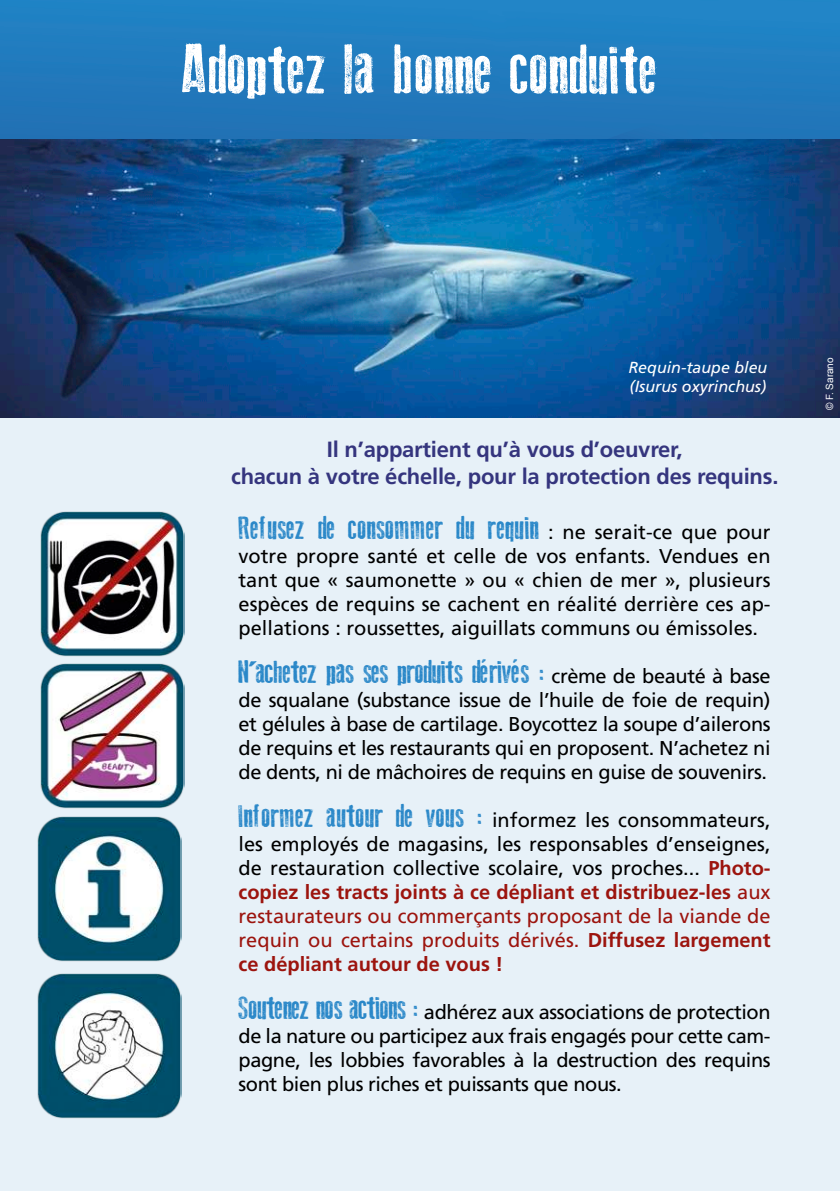
<style>
.page{position:relative;width:840px;height:1191px;background:#fff}
.page>*{position:absolute;margin:0;border:0;box-sizing:border-box;transform-origin:0 0}
.t1{font:68px "Old Press";color:#fff}
.t2{font:32px "Old Press";letter-spacing:-.02em;color:#2987c8}
.t3{font:32px "Old Press";color:#2987c8}
.t4{font:700 22px/26.4px "Frutiger";letter-spacing:-.01em;color:#35357e;text-align:center}
.t5{font:20px/24px "Frutiger";letter-spacing:-.01em;color:#000;text-align:justify}
.t6{font:italic 16px/19.2px "Frutiger";color:#fff}
.t7{font:10px "Arial";color:#fff}
.s1{font-family:"Frutiger";font-size:20px;color:#000}
.s2{font-family:"Old Press";font-size:32px;color:#2987c8}
.s3{font-weight:700;color:#9c140e}
.s4{color:#9c140e}
</style>
<div class="page">
<div style="left:0;top:72px;width:839px;height:1119px;background:#e7f1f8"></div>
<img style="left:0;top:138px;width:839px;height:279px">
<img style="left:0;top:0;width:839px;height:138px">
<img style="left:40px;top:511px;width:144px;height:146px">
<img style="left:40px;top:663px;width:144px;height:146px">
<img style="left:37px;top:816px;width:145px;height:146px">
<img style="left:37px;top:973px;width:145px;height:146px">
<h1 class="t1" style="left:181px;top:32px;width:477px">Adoptez la bonne conduite</h1>
<p class="t6" style="left:628px;top:357px;width:140px">Requin-taupe bleu (Isurus oxyrinchus)</p>
<p class="t7" style="left:822px;top:410px;width:54px;rotate:-90deg">© F. Sarano</p>
<p class="t4" style="left:231px;top:436px;width:548px">Il n’appartient qu’à vous d’oeuvrer,<br>chacun à votre échelle, pour la protection des requins.</p>
<h2 class="t3" style="left:238px;top:509px;width:533px">Refusez de consommer du requin <span class="s1">: ne serait-ce que pour</span></h2>
<p class="t5" style="left:238px;top:543px;width:533px">votre propre santé et celle de vos enfants. Vendues en tant que « saumonette » ou « chien de mer », plusieurs espèces de requins se cachent en réalité derrière ces ap&shy;pellations : roussettes, aiguillats communs ou émissoles.</p>
<h2 class="t2" style="left:238px;top:653px;width:533px">N’achetez pas ses produits dérivés : <span class="s1">crème de beauté à base</span></h2>
<p class="t5" style="left:238px;top:687px;width:533px">de squalane (substance issue de l’huile de foie de requin) et gélules à base de cartilage. Boycottez la soupe d’ailerons de requins et les restaurants qui en proposent. N’achetez ni de dents, ni de mâchoires de requins en guise de souvenirs.</p>
<p class="t5" style="left:238px;top:807px;width:533px"><span class="s2">Informez autour de vous :</span> informez les consommateurs, les employés de magasins, les responsables d’enseignes, de restauration collective scolaire, vos proches... <span class="s3">Photo&shy;copiez les tracts joints à ce dépliant et distribuez-les</span> <span class="s4">aux restaurateurs ou commerçants proposant de la viande de requin ou certains produits dérivés.</span> <span class="s3">Diffusez largement ce dépliant autour de vous !</span></p>
<p class="t5" style="left:238px;top:999px;width:533px"><span class="s2">Soutenez nos actions :</span> adhérez aux associations de protection de la nature ou participez aux frais engagés pour cette cam&shy;pagne, les lobbies favorables à la destruction des requins sont bien plus riches et puissants que nous.</p>
</div>
